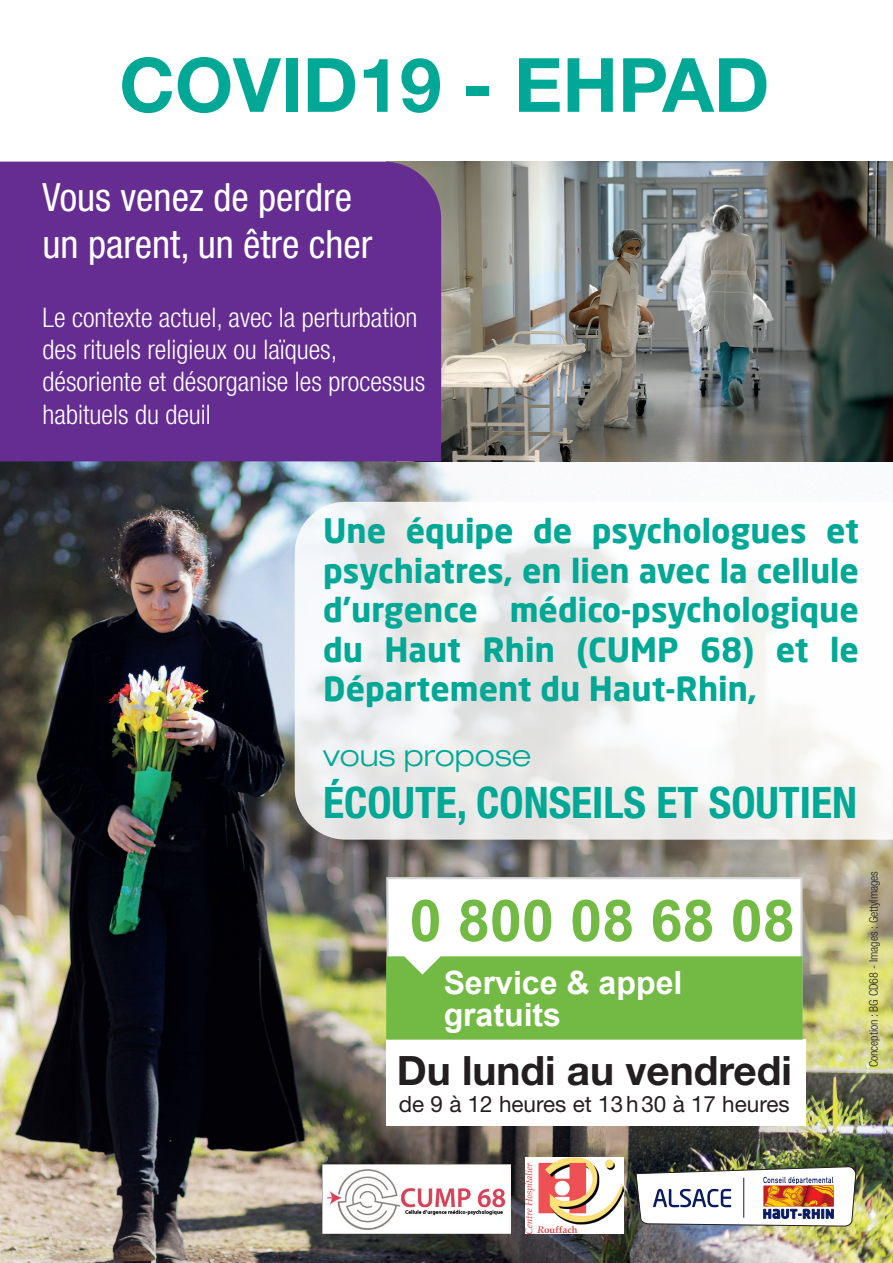
<style>
.page{position:relative;width:893px;height:1263px;background:#fff}
.page>*{position:absolute;margin:0;border:0;box-sizing:border-box;transform-origin:0 0}
.t1{font:700 75px "Helvetica Neue";color:#00a895}
.t2{font:700 57.75px "Arial";color:#72ba43}
.t3{font:700 condensed 43.5px "Helvetica Neue";color:#00a895}
.t4{font:700 40.5px "Helvetica Neue";color:#231f20}
.t5{font:condensed 39px/46.8px "Helvetica Neue";color:#fff}
.t6{font:700 33px/39.6px "Neo Sans Pro";color:#00a895;text-align:justify}
.t7{font:700 32.1px/32.8px "Arial";color:#fff}
.t8{font:300 expanded 30px "Helvetica Neue";color:#00a895}
.t9{font:300 condensed 27px/32.4px "Helvetica Neue";color:#fff}
.t10{font:22.5px "Helvetica Neue";color:#231f20}
.t11{font:300 condensed 12px "Helvetica Neue";color:#231f20}
</style>
<div class="page">
<img style="left:0;top:461px;width:893px;height:802px">
<svg style="left:295px;top:502px;width:598px;height:338px"></svg>
<div style="left:386px;top:1040px;width:419px;height:86px;background:#fff"></div>
<img style="left:441px;top:162px;width:452px;height:299px">
<img style="left:322px;top:1164px;width:188px;height:69px">
<img style="left:526px;top:1157px;width:97px;height:76px">
<img style="left:636px;top:1166px;width:220px;height:60px">
<svg style="left:386px;top:877px;width:416px;height:79px"></svg>
<div style="left:386px;top:956px;width:416px;height:84px;background:#72ba43"></div>
<div style="left:0;top:162px;width:441px;height:299px;background:#652d91"></div>
<h1 class="t1" style="left:119px;top:39px;width:652px">COVID19 - EHPAD</h1>
<p class="t5" style="left:43px;top:174px;width:331px">Vous venez de perdre un parent, un être cher</p>
<p class="t9" style="left:43px;top:301px;width:384px">Le contexte actuel, avec la perturbation des rituels religieux ou laïques, désoriente et désorganise les processus habituels du deuil</p>
<p class="t6" style="left:323px;top:510px;width:537px">Une équipe de psychologues et psychiatres, en lien avec la cellule d’urgence médico-psychologique du Haut Rhin (CUMP 68) et le Département du Haut-Rhin,</p>
<p class="t8" style="left:323px;top:738px;width:209px">vous propose</p>
<h3 class="t3" style="left:323px;top:777px;width:535px">ÉCOUTE, CONSEILS ET SOUTIEN</h3>
<h2 class="t2" style="left:410px;top:882px;width:387px">0 800 08 68 08</h2>
<p class="t7" style="left:443px;top:967px;width:240px">Service &amp; appel gratuits</p>
<p class="t4" style="left:397px;top:1046px;width:397px">Du lundi au vendredi</p>
<p class="t10" style="left:399px;top:1091px;width:392px">de 9 à 12 heures et 13h30 à 17 heures</p>
<p class="t11" style="left:867px;top:1067px;width:198px;rotate:-90deg">Conception : BG CD68 - Images : GettyImages</p>
</div>
